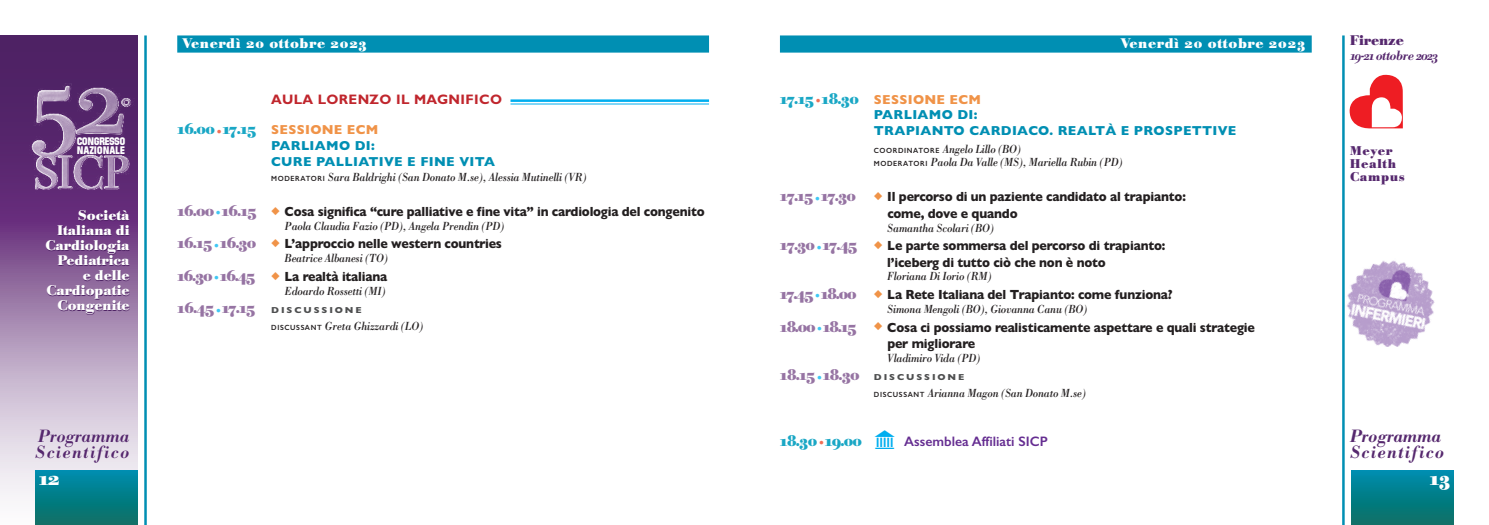
<style>
.page{position:relative;width:1489px;height:525px;background:#fff}
.page>*{position:absolute;margin:0;border:0;box-sizing:border-box;transform-origin:0 0}
.t1{font:19.38px "Bodoni BE Bold Os F";color:#fff}
.t2{font:17.5px/16.2px "Bodoni BE Medium Italic Os F";letter-spacing:.07em;color:#56286e}
.t3{font:15.25px "Bodoni BE Bold Os F";letter-spacing:-.05em;color:#1aa7c5}
.t4{font:13.75px/15px "Bodoni BE Bold Os F";color:#fff;text-align:right}
.t5{font:13.75px "Bodoni BE Bold Os F";letter-spacing:.05em;color:#fff}
.t6{font:600 13.75px "Gill Sans";color:#652d91}
.t7{font:700 13.75px "Gill Sans";letter-spacing:.025em;color:#c0262d}
.t8{font:13.75px "Bodoni BE Bold Os F";color:#56286e}
.t9{font:700 13.38px/16.2px "Gill Sans";letter-spacing:-.015em;color:#231f20;scale:.93 1}
.t10{font:700 13.12px/15px "Gill Sans";letter-spacing:.025em;color:#f09348;text-align:right}
.t11{font:700 13.12px "Gill Sans";letter-spacing:.025em;color:#008fb3}
.t12{font:13.12px "Bodoni BE Medium Italic Os F";letter-spacing:-.05em;color:#56286e}
.t13{font:12.5px/12.6px "Bodoni BE Bold Os F";letter-spacing:.06em;color:#56286e}
.t14{font:italic 12.12px/13.8px "Bodoni";letter-spacing:-.02em;color:#231f20;scale:.9 1}
.t15{font:10.88px/8.6px "Directors Gothic 240 Bl";letter-spacing:-.03em;color:#fff}
.t16{font:700 8.75px "Gill Sans";letter-spacing:.2em;color:#4e4f50;scale:1.1 1}
.s1{font-family:"Bodoni BE Bold Os F";font-weight:400;font-size:15.25px;color:#1aa7c5}
.s2{color:#008fb3}
.s3{font-family:"Gill Sans";font-weight:600;font-style:normal;font-size:7.5px}
.s4{font-family:"Bodoni BE Bold Os F";font-weight:400;font-size:15.25px;color:#9674a3}
.s5{color:#f09348}
.s6{font-family:"Bodoni BE Bold Os F";font-weight:400;font-size:12.5px;color:#40c7f4}
</style>
<div class="page">
<div style="left:1351px;top:469px;width:102px;height:55px;background:linear-gradient(to bottom,#008eb0,#0b6f63)"></div>
<div style="left:780px;top:35px;width:531px;height:18px;background:#008fb3"></div>
<hr style="left:1341px;top:35px;width:3px;height:489px;background:#008fb3">
<svg style="left:0;top:35px;width:137px;height:464px;background:#9c7ca8"></svg>
<div style="left:35px;top:469px;width:102px;height:55px;background:linear-gradient(to bottom,#008daf,#0c6f62)"></div>
<hr style="left:510px;top:99px;width:199px;height:3px;background:#00aeef">
<hr style="left:510px;top:103px;width:199px;height:1px;background:#00aeef">
<hr style="left:144px;top:35px;width:3px;height:489px;background:#008fb3">
<svg style="left:1349px;top:75px;width:53px;height:53px"></svg>
<img style="left:25px;top:77px;width:113px;height:122px">
<div style="left:177px;top:35px;width:532px;height:18px;background:#008fb3"></div>
<img style="left:1341px;top:258px;width:94px;height:88px">
<p class="t5" style="left:182px;top:38px;width:186px">Venerdì 20 ottobre 2023</p>
<p class="t5" style="left:1120px;top:38px;width:186px">Venerdì 20 ottobre 2023</p>
<p class="t8" style="left:1349px;top:36px;width:55px">Firenze</p>
<p class="t12" style="left:1349px;top:51px;width:90px">19-21ottobre 2023</p>
<p class="t10" style="left:780px;top:92px;width:203px"><span class="s1">17.15</span><sub>•</sub><span class="s1">18.30</span> SESSIONE ECM<br><span class="s2">PARLIAMO DI:</span></p>
<p class="t11" style="left:873px;top:123px;width:364px">TRAPIANTO CARDIACO. REALTÀ E PROSPETTIVE</p>
<p class="t14" style="left:873px;top:141px;width:278px"><span class="s3">COORDINATORE</span> Angelo Lillo (BO)<br><span class="s3">MODERATORI</span> Paola Da Valle (MS), Mariella Rubin (PD)</p>
<p class="t9" style="left:887px;top:189px;width:322px;text-indent:-107px"><span class="s4">17.15</span> <sub>•</sub><span class="s4">17.30</span> <span class="s5">◆</span> Il percorso di un paziente candidato al trapianto: come, dove e quando</p>
<p class="t14" style="left:887px;top:220px;width:120px">Samantha Scolari (BO)</p>
<p class="t9" style="left:887px;top:237px;width:300px;text-indent:-107px"><span class="s4">17.30</span> <sub>•</sub><span class="s4">17.45</span> <span class="s5">◆</span> Le parte sommersa del percorso di trapianto: l’iceberg di tutto ciò che non è noto</p>
<p class="t14" style="left:887px;top:269px;width:117px">Floriana Di Iorio (RM)</p>
<p class="t9" style="left:780px;top:286px;width:423px"><span class="s4">17.45</span><sub>•</sub><span class="s4">18.00</span> <span class="s5">◆</span> La Rete Italiana del Trapianto: come funziona?</p>
<p class="t14" style="left:887px;top:301px;width:224px">Simona Mengoli (BO), Giovanna Canu (BO)</p>
<p class="t9" style="left:887px;top:319px;width:396px;text-indent:-107px"><span class="s4">18.00</span><sub>•</sub><span class="s4">18.15</span> <span class="s5">◆</span> Cosa ci possiamo realisticamente aspettare e quali strategie per migliorare</p>
<p class="t14" style="left:887px;top:350px;width:105px">Vladimiro Vida (PD)</p>
<p class="t16" style="left:780px;top:372px;width:169px"><span class="s4">18.15</span><span class="s6">•</span><span class="s4">18.30</span> DISCUSSIONE</p>
<p class="t14" style="left:873px;top:385px;width:237px"><span class="s3">DISCUSSANT</span> Arianna Magon (San Donato M.se)</p>
<p class="t3" style="left:780px;top:434px;width:84px">18.30 <sub>•</sub>19.00</p>
<p class="t6" style="left:904px;top:432px;width:145px">Assemblea Affiliati SICP</p>
<p class="t7" style="left:271px;top:92px;width:232px">AULA LORENZO IL MAGNIFICO</p>
<p class="t10" style="left:177px;top:122px;width:203px"><span class="s1">16.00</span><sub>•</sub><span class="s1">17.15</span> SESSIONE ECM<br><span class="s2">PARLIAMO DI:</span></p>
<p class="t11" style="left:271px;top:153px;width:225px">CURE PALLIATIVE E FINE VITA</p>
<p class="t14" style="left:271px;top:169px;width:352px"><span class="s3">MODERATORI</span> Sara Baldrighi (San Donato M.se), Alessia Mutinelli (VR)</p>
<p class="t9" style="left:177px;top:203px;width:568px"><span class="s4">16.00</span> <sub>•</sub><span class="s4">16.15</span> <span class="s5">◆</span> Cosa significa “cure palliative e fine vita” in cardiologia del congenito</p>
<p class="t14" style="left:284px;top:218px;width:246px">Paola Claudia Fazio (PD), Angela Prendin (PD)</p>
<p class="t9" style="left:177px;top:235px;width:350px"><span class="s4">16.15</span> <sub>•</sub><span class="s4">16.30</span> <span class="s5">◆</span> L’approccio nelle western countries</p>
<p class="t14" style="left:284px;top:251px;width:116px">Beatrice Albanesi (TO)</p>
<p class="t9" style="left:177px;top:268px;width:227px"><span class="s4">16.30</span><sub>•</sub><span class="s4">16.45</span> <span class="s5">◆</span> La realtà italiana</p>
<p class="t14" style="left:284px;top:283px;width:114px">Edoardo Rossetti (MI)</p>
<p class="t16" style="left:177px;top:305px;width:169px"><span class="s4">16.45</span><span class="s6">•</span><span class="s4">17.15</span> DISCUSSIONE</p>
<p class="t14" style="left:271px;top:318px;width:170px"><span class="s3">DISCUSSANT</span> Greta Ghizzardi (LO)</p>
<p class="t15" style="left:77px;top:138px;width:50px">CONGRESSO<br>NAZIONALE</p>
<p class="t13" style="left:1349px;top:146px;width:56px">Meyer<br>Health<br>Campus</p>
<p class="t4" style="left:46px;top:210px;width:85px">Società<br>Italiana di<br>Cardiologia<br>Pediatrica<br>e delle<br>Cardiopatie<br>Congenite</p>
<h2 class="t2" style="left:35px;top:429px;width:96px">Programma<br>Scientifico</h2>
<h2 class="t2" style="left:1349px;top:429px;width:96px">Programma<br>Scientifico</h2>
<h1 class="t1" style="left:39px;top:471px;width:22px">12</h1>
<h1 class="t1" style="left:1429px;top:471px;width:22px">13</h1>
</div>
